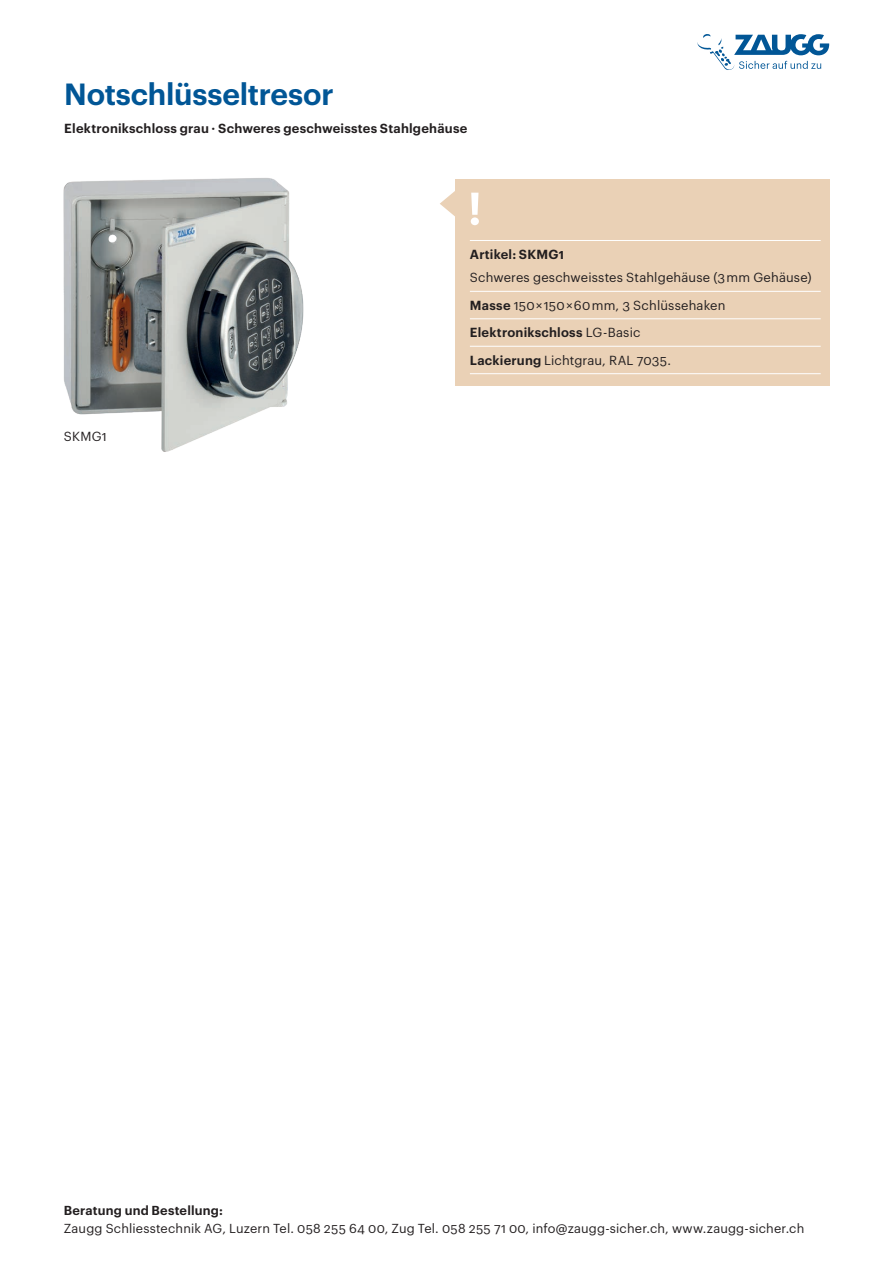
<style>
.page{position:relative;width:893px;height:1263px;background:#fff}
.page>*{position:absolute;margin:0;border:0;box-sizing:border-box;transform-origin:0 0}
.t1{font:600 30px "Graphik";letter-spacing:-.005em;color:#015696}
.t2{font:12.9px/27.5px "Graphik";letter-spacing:.015em;color:#231f20}
.t3{font:600 12.9px "Graphik";letter-spacing:.015em;color:#231f20}
.t4{font:12.75px "Graphik";letter-spacing:.015em;color:#231f20}
.t5{font:600 12.75px "Graphik";letter-spacing:.015em;color:#231f20}
.s1{font-weight:600}
</style>
<div class="page">
<svg style="left:697px;top:34px;width:132px;height:36px"></svg>
<img style="left:63px;top:178px;width:241px;height:274px">
<div style="left:455px;top:180px;width:374px;height:206px;background:#ead1b6"></div>
<hr style="left:470px;top:240px;width:351px;height:1px;background:#fff">
<hr style="left:470px;top:291px;width:351px;height:1px;background:#fff">
<hr style="left:470px;top:318px;width:351px;height:1px;background:#fff">
<hr style="left:470px;top:346px;width:351px;height:1px;background:#fff">
<hr style="left:470px;top:373px;width:351px;height:1px;background:#fff">
<svg style="left:471px;top:193px;width:8px;height:32px"></svg>
<svg style="left:440px;top:191px;width:15px;height:25px"></svg>
<h1 class="t1" style="left:64px;top:72px;width:271px">Notschlüsseltresor</h1>
<p class="t3" style="left:64px;top:118px;width:405px">Elektronikschloss grau · Schweres geschweisstes Stahlgehäuse</p>
<p class="t2" style="left:64px;top:422px;width:45px">SKMG1</p>
<p class="t3" style="left:470px;top:244px;width:96px">Artikel: SKMG1</p>
<p class="t2" style="left:470px;top:263px;width:343px">Schweres geschweisstes Stahlgehäuse (3 mm Gehäuse)<br><span class="s1">Masse</span> 150 × 150 × 60 mm, 3 Schlüssehaken <span class="s1">Elektronikschloss</span> LG-Basic<br><span class="s1">Lackierung</span> Lichtgrau, RAL 7035.</p>
<p class="t5" style="left:64px;top:1200px;width:161px">Beratung und Bestellung:</p>
<p class="t4" style="left:64px;top:1219px;width:742px">Zaugg Schliesstechnik AG, Luzern Tel. 058 255 64 00, Zug Tel. 058 255 71 00, info@zaugg-sicher.ch, www.zaugg-sicher.ch</p>
</div>
